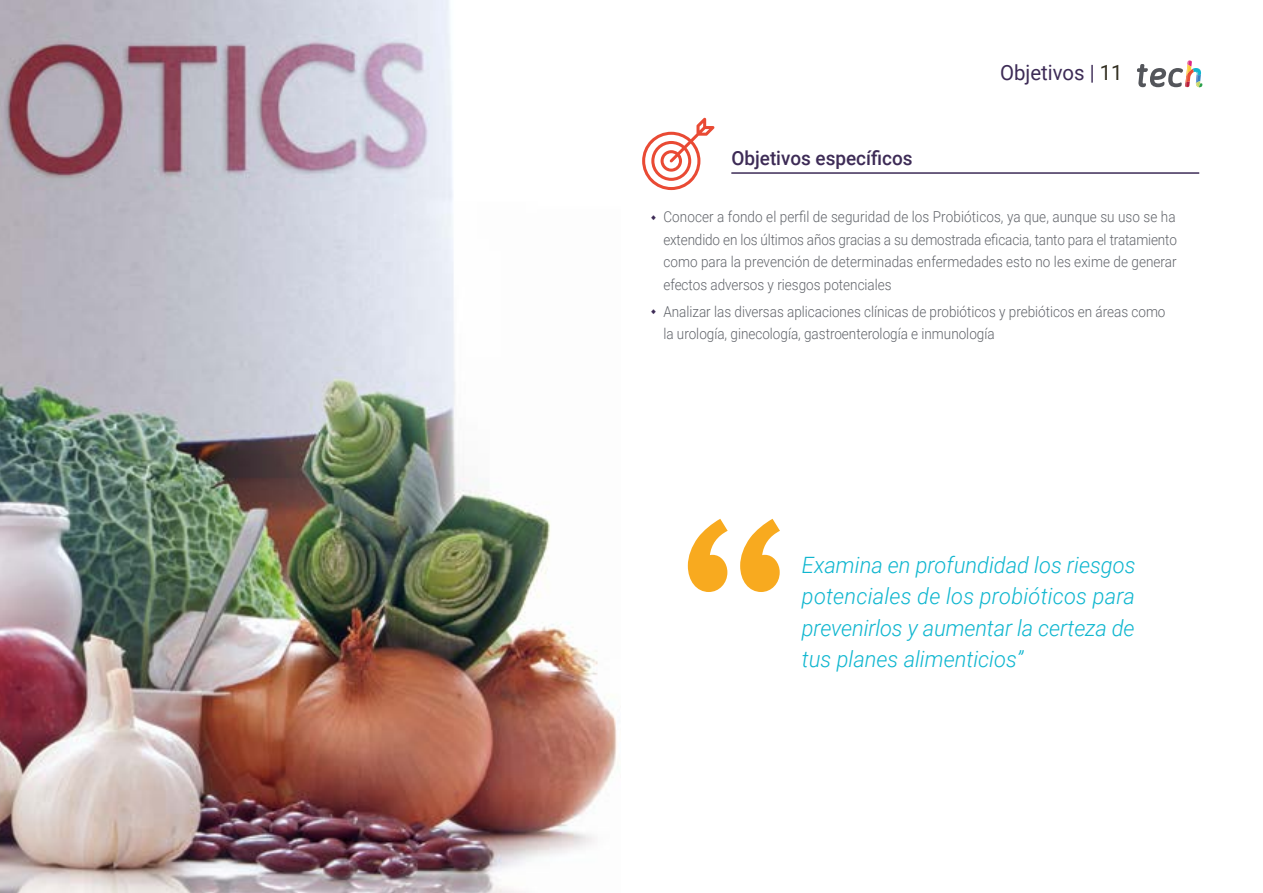
<style>
.page{position:relative;width:1263px;height:893px;background:#fff}
.page>*{position:absolute;margin:0;border:0;box-sizing:border-box;transform-origin:0 0}
.t1{font:italic 300 22.5px/31.5px "Roboto";letter-spacing:-.005em;color:#0fb6cf;text-align:justify}
.t2{font:21px "Roboto";color:#3d2b56}
.t3{font:500 19.5px "Roboto";color:#3d2b56}
.t4{font:300 15px/22.5px "Roboto";color:#61646a;text-align:justify;scale:.9 1}
.s1{color:#312e20}
</style>
<div class="page">
<img style="left:0;top:0;width:618px;height:893px">
<svg style="left:642px;top:118px;width:72px;height:72px"></svg>
<hr style="left:731px;top:173px;width:468px;height:1px;background:#3d2b56">
<svg style="left:1137px;top:61px;width:65px;height:27px"></svg>
<svg style="left:688px;top:519px;width:92px;height:73px"></svg>
<h3 class="t3" style="left:731px;top:144px;width:183px">Objetivos específicos</h3>
<h2 class="t2" style="left:1000px;top:57px;width:124px">Objetivos | <span class="s1">11</span></h2>
<p class="t4" style="left:663px;top:205px;width:572px">Conocer a fondo el perfil de seguridad de los Probióticos, ya que, aunque su uso se ha extendido en los últimos años gracias a su demostrada eficacia, tanto para el tratamiento como para la prevención de determinadas enfermedades esto no les exime de generar efectos adversos y riesgos potenciales</p>
<p class="t4" style="left:663px;top:300px;width:559px">Analizar las diversas aplicaciones clínicas de probióticos y prebióticos en áreas como la urología, ginecología, gastroenterología e inmunología</p>
<h1 class="t1" style="left:802px;top:548px;width:335px">Examina en profundidad los riesgos potenciales de los probióticos para prevenirlos y aumentar la certeza de tus planes alimenticios”</h1>
</div>
